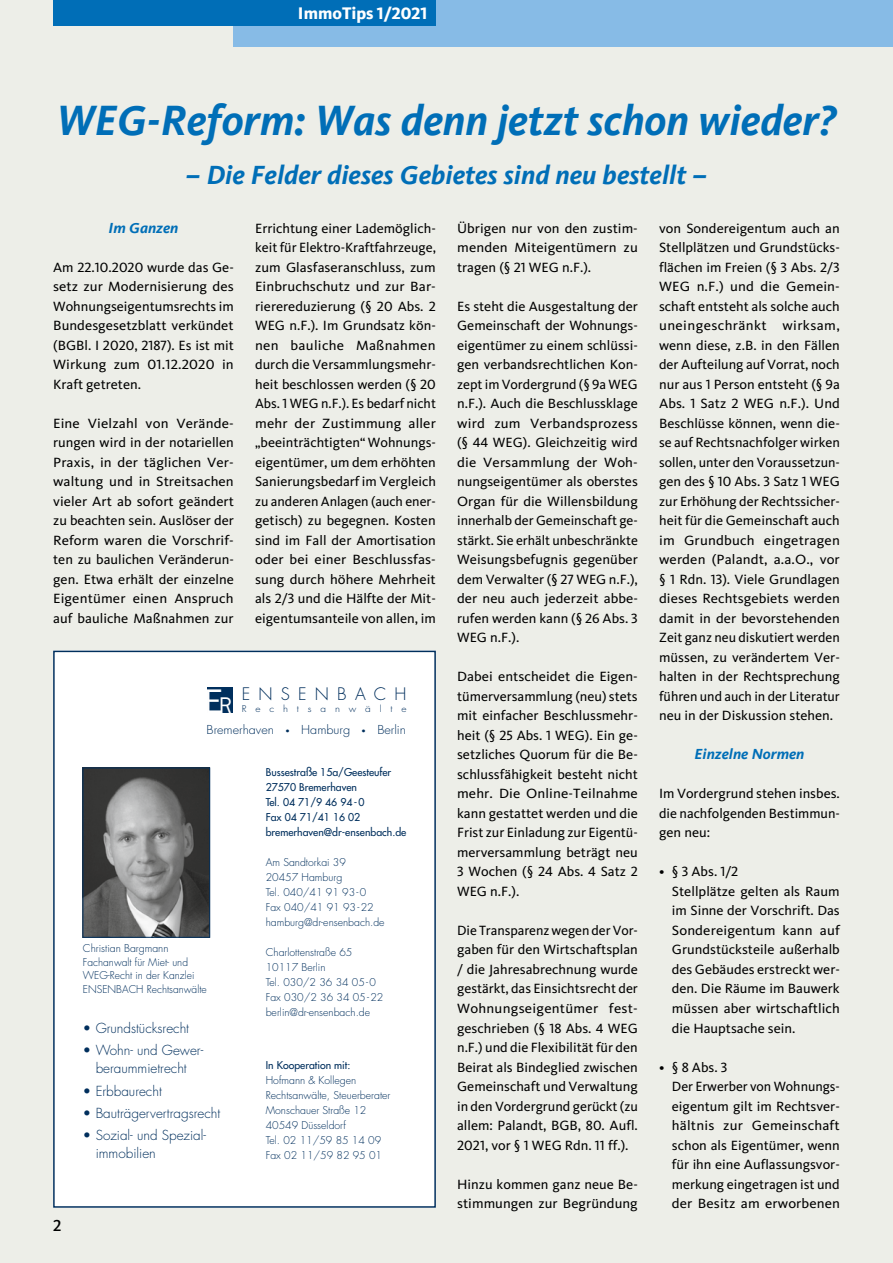
<style>
.page{position:relative;width:893px;height:1263px;background:#edeee8}
.page>*{position:absolute;margin:0;border:0;box-sizing:border-box;transform-origin:0 0}
.t1{font:italic 700 43.5px "Kievit";color:#006eb7}
.t2{font:34.35px "Franklin Gothic";color:#fff}
.t3{font:italic 700 27px "Kievit";color:#006eb7}
.t4{font:800 17.25px "Kievit";color:#fff}
.t5{font:300 16.8px "Futura";letter-spacing:.49em;color:#002f5d}
.t6{font:16.5px "Kievit Medium SC";color:#000}
.t7{font:italic 700 15px "Kievit";color:#006eb7}
.t8{font:13.8px/19.5px "Kievit Book Ziff";color:#000;text-align:justify}
.t9{font:13.8px/19.5px "Kievit Book Ziff";color:#000;text-align:justify;scale:1.04 1}
.t10{font:13.8px/19.5px "Kievit Book Ziff";color:#000;text-align:justify;scale:1.05 1}
.t11{font:13.8px/19.5px "Kievit Book Ziff";color:#000;text-align:justify;scale:1.06 1}
.t12{font:300 13.5px/18px "Futura";color:#002f5d;text-align:center}
.t13{font:300 12px "Futura";color:#002f5d;scale:1.05 1}
.t14{font:300 10.5px/15px "Futura";color:#002f5d}
.t15{font:10.5px/15px "Futura";color:#002f5d}
.t16{font:300 9px "Futura";letter-spacing:.88em;color:#002f5d;scale:1.11 1}
.s1{font-family:"Kievit Extrabold SC";font-weight:400}
.s2{font-size:22.8px}
.s3{font-weight:700}
</style>
<div class="page">
<div style="left:234px;top:0;width:659px;height:47px;background:#87bbe6"></div>
<div style="left:53px;top:0;width:383px;height:26px;background:#006eb7"></div>
<div style="left:54px;top:651px;width:381px;height:556px;background:#fff"></div>
<div style="left:53px;top:651px;width:383px;height:557px;border:2px solid #002f5d"></div>
<div style="left:207px;top:687px;width:25px;height:25px;background:#002f5d"></div>
<img style="left:85px;top:769px;width:123px;height:167px">
<div style="left:83px;top:767px;width:127px;height:171px;border:1px solid #002f5d"></div>
<p class="t4" style="left:298px;top:3px;width:131px">ImmoTips <span class="s1">1/2021</span></p>
<h1 class="t1" style="left:57px;top:95px;width:781px">WEG-Reform: Was denn jetzt schon wieder?</h1>
<h3 class="t3" style="left:186px;top:159px;width:523px">– Die Felder dieses Gebietes sind neu bestellt –</h3>
<p class="t7" style="left:109px;top:219px;width:71px">Im Ganzen</p>
<p class="t8" style="left:53px;top:258px;width:182px">Am 22.10.2020 wurde das Ge&shy;setz zur Modernisierung des Wohnungseigentumsrechts im Bundesgesetzblatt verkündet (BGBl. I 2020, 2187). Es ist mit Wirkung zum 01.12.2020 in Kraft getreten.</p>
<p class="t11" style="left:53px;top:414px;width:172px">Eine Vielzahl von Verände&shy;rungen wird in der notariellen Praxis, in der täglichen Ver&shy;waltung und in Streitsachen vieler Art ab sofort geändert zu beachten sein. Auslöser der Reform waren die Vorschrif&shy;ten zu baulichen Veränderun&shy;gen. Etwa erhält der einzelne Eigentümer einen Anspruch auf bauliche Maßnahmen zur</p>
<p class="t8" style="left:255px;top:219px;width:182px">Errichtung einer Lademöglich&shy;keit für Elektro-Kraftfahrzeuge, zum Glasfaseranschluss, zum Einbruchschutz und zur Bar&shy;rierereduzierung (§ 20 Abs. 2<br>WEG n.F.). Im Grundsatz kön&shy;nen bauliche Maßnahmen durch die Versammlungsmehr&shy;heit beschlossen werden (§ 20<br>Abs. 1 WEG n.F.). Es bedarf nicht mehr der Zustimmung aller „beeinträchtigten“ Wohnungs&shy;eigentümer, um dem erhöhten Sanierungsbedarf im Vergleich zu anderen Anlagen (auch ener&shy;getisch) zu begegnen. Kosten sind im Fall der Amortisation oder bei einer Beschlussfas&shy;sung durch höhere Mehrheit als 2/3 und die Hälfte der Mit&shy;eigentumsanteile von allen, im</p>
<p class="t10" style="left:457px;top:219px;width:174px">Übrigen nur von den zustim&shy;menden Miteigentümern zu tragen (§ 21 WEG n.F.).</p>
<p class="t9" style="left:659px;top:219px;width:175px">von Sondereigentum auch an Stellplätzen und Grundstücks&shy;flächen im Freien (§ 3 Abs. 2/3<br>WEG n.F.) und die Gemein&shy;schaft entsteht als solche auch uneingeschränkt wirksam, wenn diese, z.B. in den Fällen der Aufteilung auf Vorrat, noch nur aus 1 Person entsteht (§ 9a Abs. 1 Satz 2 WEG n.F.). Und Beschlüsse können, wenn die&shy;se auf Rechtsnachfolger wirken sollen, unter den Voraussetzun&shy;gen des § 10 Abs. 3 Satz 1 WEG zur Erhöhung der Rechtssicher&shy;heit für die Gemeinschaft auch im Grundbuch eingetragen werden (Palandt, a.a.O., vor § 1 Rdn. 13). Viele Grundlagen dieses Rechtsgebiets werden damit in der bevorstehenden Zeit ganz neu diskutiert werden müssen, zu verändertem Ver&shy;halten in der Rechtsprechung führen und auch in der Literatur neu in der Diskussion stehen.</p>
<p class="t7" style="left:694px;top:745px;width:112px">Einzelne Normen</p>
<p class="t8" style="left:659px;top:784px;width:182px">Im Vordergrund stehen insbes. die nachfolgenden Bestimmun&shy;gen neu:</p>
<p class="t8" style="left:672px;top:862px;width:169px;text-align:left;text-indent:-13px">• § 3 Abs. 1/2<br>Stellplätze gelten als Raum im Sinne der Vorschrift. Das<br>Sondereigentum kann auf<br>Grundstücksteile außerhalb des Gebäudes erstreckt wer&shy;den. Die Räume im Bauwerk müssen aber wirtschaftlich die Hauptsache sein.</p>
<p class="t8" style="left:672px;top:1057px;width:170px;text-align:left;text-indent:-13px">• § 8 Abs. 3<br>Der Erwerber von Wohnungs&shy;eigentum gilt im Rechtsver&shy;hältnis zur Gemeinschaft schon als Eigentümer, wenn für ihn eine Auflassungsvor&shy;merkung eingetragen ist und der Besitz am erworbenen</p>
<p class="t8" style="left:457px;top:297px;width:182px">Es steht die Ausgestaltung der Gemeinschaft der Wohnungs&shy;eigentümer zu einem schlüssi&shy;gen verbandsrechtlichen Kon&shy;zept im Vordergrund (§ 9a WEG n.F.). Auch die Beschlussklage wird zum Verbandsprozess (§ 44 WEG). Gleichzeitig wird die Versammlung der Woh&shy;nungseigentümer als oberstes Organ für die Willensbildung innerhalb der Gemeinschaft ge&shy;stärkt. Sie erhält unbeschränkte Weisungsbefugnis gegenüber dem Verwalter (§ 27 WEG n.F.), der neu auch jederzeit abbe&shy;rufen werden kann (§ 26 Abs. 3<br>WEG n.F.).</p>
<p class="t10" style="left:457px;top:667px;width:174px">Dabei entscheidet die Eigen&shy;tümerversammlung (neu) stets mit einfacher Beschlussmehr&shy;heit (§ 25 Abs. 1 WEG). Ein ge&shy;setzliches Quorum für die Be&shy;schlussfähigkeit besteht nicht mehr. Die Online-Teilnahme kann gestattet werden und die Frist zur Einladung zur Eigentü&shy;merversammlung beträgt neu 3 Wochen (§ 24 Abs. 4 Satz 2<br>WEG n.F.).</p>
<p class="t8" style="left:457px;top:921px;width:182px">Die Transparenz wegen der Vor&shy;gaben für den Wirtschaftsplan / die Jahresabrechnung wurde gestärkt, das Einsichtsrecht der Wohnungseigentümer fest&shy;geschrieben (§ 18 Abs. 4 WEG n.F.) und die Flexibilität für den Beirat als Bindeglied zwischen Gemeinschaft und Verwaltung in den Vordergrund gerückt (zu allem: Palandt, BGB, 80. Aufl.<br>2021, vor § 1 WEG Rdn. 11 ff.).</p>
<p class="t8" style="left:457px;top:1174px;width:182px">Hinzu kommen ganz neue Be&shy;stimmungen zur Begründung</p>
<p class="t5" style="left:242px;top:683px;width:166px">ENSENBACH</p>
<h2 class="t2" style="left:204px;top:681px;width:30px">E<span class="s2">R</span></h2>
<p class="t16" style="left:242px;top:703px;width:150px">Rechtsanwälte</p>
<p class="t13" style="left:207px;top:722px;width:191px">Bremerhaven <span class="s3">·</span> Hamburg <span class="s3">·</span> Berlin</p>
<p class="t15" style="left:266px;top:764px;width:142px">Bussestraße 15a/Geesteufer<br>27570 Bremerhaven<br>Tel. 04 71/9 46 94 - 0<br>Fax 04 71/41 16 02 bremerhaven@dr-ensenbach.de</p>
<p class="t14" style="left:266px;top:855px;width:120px">Am Sandtorkai 39<br>20457 Hamburg<br>Tel. 040/41 91 93 - 0<br>Fax 040/41 91 93 - 22 hamburg@dr-ensenbach.de</p>
<p class="t14" style="left:266px;top:945px;width:119px">Charlottenstraße 65<br>10117 Berlin<br>Tel. 030/2 36 34 05 - 0<br>Fax 030/2 36 34 05 - 22 berlin@dr-ensenbach.de</p>
<p class="t14" style="left:83px;top:942px;width:125px;line-height:13.5px">Christian Bargmann<br>Fachanwalt für Miet- und<br>WEG-Recht in der Kanzlei<br>ENSENBACH Rechtsanwälte</p>
<p class="t12" style="left:83px;top:1019px;width:108px">• Grundstücksrecht</p>
<p class="t12" style="left:83px;top:1041px;width:122px">• Wohn- und Gewer&shy;beraummietrecht</p>
<p class="t12" style="left:83px;top:1082px;width:80px">• Erbbaurecht</p>
<p class="t12" style="left:83px;top:1104px;width:139px">• Bauträgervertragsrecht</p>
<p class="t12" style="left:96px;top:1126px;width:112px;text-align:left;text-indent:-13px">• Sozial- und Spezial&shy;immobilien</p>
<p class="t15" style="left:266px;top:1057px;width:86px">In Kooperation mit:</p>
<p class="t14" style="left:266px;top:1072px;width:126px">Hofmann &amp; Kollegen<br>Rechtsanwälte, Steuerberater<br>Monschauer Straße 12<br>40549 Düsseldorf<br>Tel. 02 11/59 85 14 09<br>Fax 02 11/59 82 95 01</p>
<p class="t6" style="left:53px;top:1216px;width:10px">2</p>
</div>
